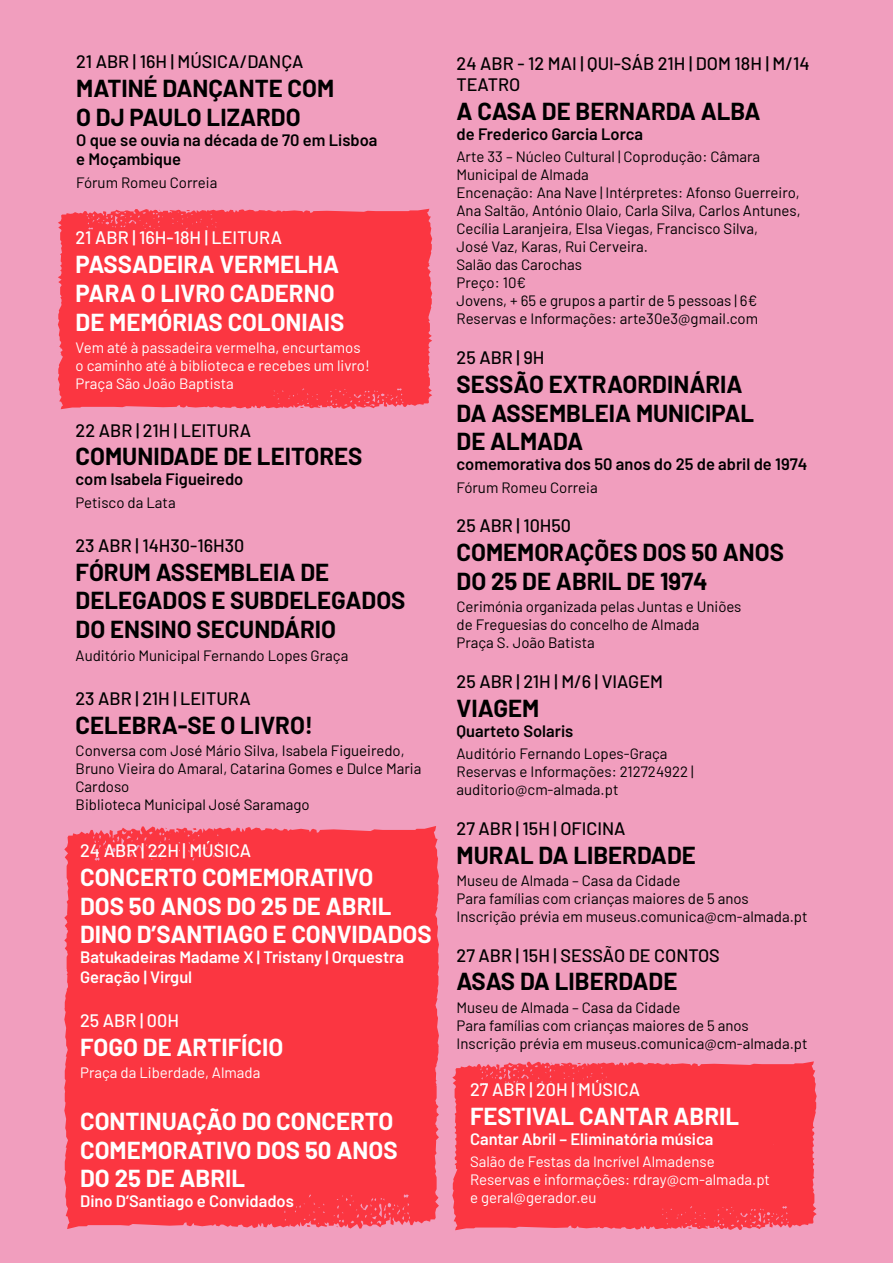
<style>
.page{position:relative;width:893px;height:1263px;background:#f19ebe}
.page>*{position:absolute;margin:0;border:0;box-sizing:border-box;transform-origin:0 0}
.t1{font:700 24px/28.8px "Barlow";color:#000}
.t2{font:700 24px/28.8px "Barlow";color:#fff}
.t3{font:500 18px/21.6px "Barlow";color:#000}
.t4{font:500 18px "Barlow";color:#fff}
.t5{font:600 16.5px/19.8px "Barlow";color:#000}
.t6{font:600 16.5px/19.8px "Barlow";color:#fff}
.t7{font:15px/18px "Barlow";color:#000}
.t8{font:15px/18px "Barlow";color:#fff}
</style>
<div class="page">
<div style="left:58px;top:209px;width:374px;height:200px;background:#fb3641"></div>
<div style="left:64px;top:826px;width:375px;height:403px;background:#fb3641"></div>
<div style="left:452px;top:1061px;width:365px;height:169px;background:#fb3641"></div>
<p class="t3" style="left:76px;top:49px;width:229px">21 ABR | 16H | MÚSICA/DANÇA</p>
<h1 class="t1" style="left:76px;top:72px;width:259px">MATINÉ DANÇANTE COM<br>O DJ PAULO LIZARDO</h1>
<p class="t5" style="left:76px;top:128px;width:303px">O que se ouvia na década de 70 em Lisboa e Moçambique</p>
<p class="t7" style="left:76px;top:172px;width:143px">Fórum Romeu Correia</p>
<p class="t4" style="left:76px;top:225px;width:208px">21 ABR | 16H-18H | LEITURA</p>
<h1 class="t2" style="left:76px;top:248px;width:270px">PASSADEIRA VERMELHA<br>PARA O LIVRO CADERNO<br>DE MEMÓRIAS COLONIAIS</h1>
<p class="t8" style="left:76px;top:337px;width:296px">Vem até à passadeira vermelha, encurtamos o caminho até à biblioteca e recebes um livro!<br>Praça São João Baptista</p>
<p class="t3" style="left:76px;top:418px;width:177px">22 ABR | 21H | LEITURA</p>
<h1 class="t1" style="left:76px;top:440px;width:288px">COMUNIDADE DE LEITORES</h1>
<p class="t5" style="left:76px;top:468px;width:169px">com Isabela Figueiredo</p>
<p class="t7" style="left:76px;top:492px;width:102px">Petisco da Lata</p>
<p class="t3" style="left:76px;top:533px;width:170px">23 ABR | 14H30-16H30</p>
<h1 class="t1" style="left:76px;top:556px;width:331px">FÓRUM ASSEMBLEIA DE<br>DELEGADOS E SUBDELEGADOS<br>DO ENSINO SECUNDÁRIO</h1>
<p class="t7" style="left:76px;top:645px;width:274px">Auditório Municipal Fernando Lopes Graça</p>
<p class="t3" style="left:76px;top:686px;width:177px">23 ABR | 21H | LEITURA</p>
<h1 class="t1" style="left:76px;top:709px;width:239px">CELEBRA-SE O LIVRO!</h1>
<p class="t7" style="left:76px;top:741px;width:347px">Conversa com José Mário Silva, Isabela Figueiredo, Bruno Vieira do Amaral, Catarina Gomes e Dulce Maria Cardoso<br>Biblioteca Municipal José Saramago</p>
<p class="t4" style="left:80px;top:837px;width:173px">24 ABR | 22H | MÚSICA</p>
<h1 class="t2" style="left:80px;top:861px;width:353px">CONCERTO COMEMORATIVO<br>DOS 50 ANOS DO 25 DE ABRIL<br>DINO D’SANTIAGO E CONVIDADOS</h1>
<p class="t6" style="left:80px;top:946px;width:325px">Batukadeiras Madame X | Tristany | Orquestra<br>Geração | Virgul</p>
<p class="t4" style="left:80px;top:1007px;width:100px">25 ABR | 00H</p>
<h1 class="t2" style="left:80px;top:1031px;width:205px">FOGO DE ARTIFÍCIO</h1>
<p class="t8" style="left:80px;top:1063px;width:182px">Praça da Liberdade, Almada</p>
<h1 class="t2" style="left:80px;top:1105px;width:319px">CONTINUAÇÃO DO CONCERTO<br>COMEMORATIVO DOS 50 ANOS<br>DO 25 DE ABRIL</h1>
<p class="t6" style="left:80px;top:1190px;width:215px">Dino D’Santiago e Convidados</p>
<p class="t3" style="left:457px;top:51px;width:355px">24 ABR - 12 MAI | QUI-SÁB 21H | DOM 18H | M/14<br>TEATRO</p>
<h1 class="t1" style="left:457px;top:95px;width:306px">A CASA DE BERNARDA ALBA</h1>
<p class="t5" style="left:457px;top:123px;width:188px">de Frederico Garcia Lorca</p>
<p class="t7" style="left:457px;top:147px;width:346px">Arte 33 – Núcleo Cultural | Coprodução: Câmara Municipal de Almada<br>Encenação: Ana Nave | Intérpretes: Afonso Guerreiro, Ana Saltão, António Olaio, Carla Silva, Carlos Antunes, Cecília Laranjeira, Elsa Viegas, Francisco Silva,<br>José Vaz, Karas, Rui Cerveira.<br>Salão das Carochas<br>Preço: 10€<br>Jovens, + 65 e grupos a partir de 5 pessoas | 6€ Reservas e Informações: arte30e3@gmail.com</p>
<p class="t3" style="left:457px;top:345px;width:89px">25 ABR | 9H</p>
<h1 class="t1" style="left:457px;top:368px;width:299px">SESSÃO EXTRAORDINÁRIA<br>DA ASSEMBLEIA MUNICIPAL<br>DE ALMADA</h1>
<p class="t5" style="left:457px;top:453px;width:352px">comemorativa dos 50 anos do 25 de abril de 1974</p>
<p class="t7" style="left:457px;top:477px;width:143px">Fórum Romeu Correia</p>
<p class="t3" style="left:457px;top:514px;width:116px">25 ABR | 10H50</p>
<h1 class="t1" style="left:457px;top:536px;width:329px">COMEMORAÇÕES DOS 50 ANOS<br>DO 25 DE ABRIL DE 1974</h1>
<p class="t7" style="left:457px;top:597px;width:286px">Cerimónia organizada pelas Juntas e Uniões de Freguesias do concelho de Almada<br>Praça S. João Batista</p>
<p class="t3" style="left:457px;top:669px;width:208px">25 ABR | 21H | M/6 | VIAGEM</p>
<h1 class="t1" style="left:457px;top:692px;width:84px">VIAGEM</h1>
<p class="t5" style="left:457px;top:719px;width:118px">Quarteto Solaris</p>
<p class="t7" style="left:457px;top:743px;width:239px">Auditório Fernando Lopes-Graça<br>Reservas e Informações: 212724922 | auditorio@cm-almada.pt</p>
<p class="t3" style="left:457px;top:816px;width:170px">27 ABR | 15H | OFICINA</p>
<h1 class="t1" style="left:457px;top:839px;width:241px">MURAL DA LIBERDADE</h1>
<p class="t7" style="left:457px;top:870px;width:353px">Museu de Almada – Casa da Cidade<br>Para famílias com crianças maiores de 5 anos<br>Inscrição prévia em museus.comunica@cm-almada.pt</p>
<p class="t3" style="left:457px;top:943px;width:265px">27 ABR | 15H | SESSÃO DE CONTOS</p>
<h1 class="t1" style="left:457px;top:965px;width:222px">ASAS DA LIBERDADE</h1>
<p class="t7" style="left:457px;top:997px;width:353px">Museu de Almada – Casa da Cidade<br>Para famílias com crianças maiores de 5 anos<br>Inscrição prévia em museus.comunica@cm-almada.pt</p>
<p class="t4" style="left:470px;top:1076px;width:171px">27 ABR | 20H | MÚSICA</p>
<h1 class="t2" style="left:470px;top:1100px;width:271px">FESTIVAL CANTAR ABRIL</h1>
<p class="t6" style="left:470px;top:1127px;width:245px">Cantar Abril – Eliminatória música</p>
<p class="t8" style="left:470px;top:1151px;width:301px">Salão de Festas da Incrível Almadense<br>Reservas e informações: rdray@cm-almada.pt e geral@gerador.eu</p>
</div>
